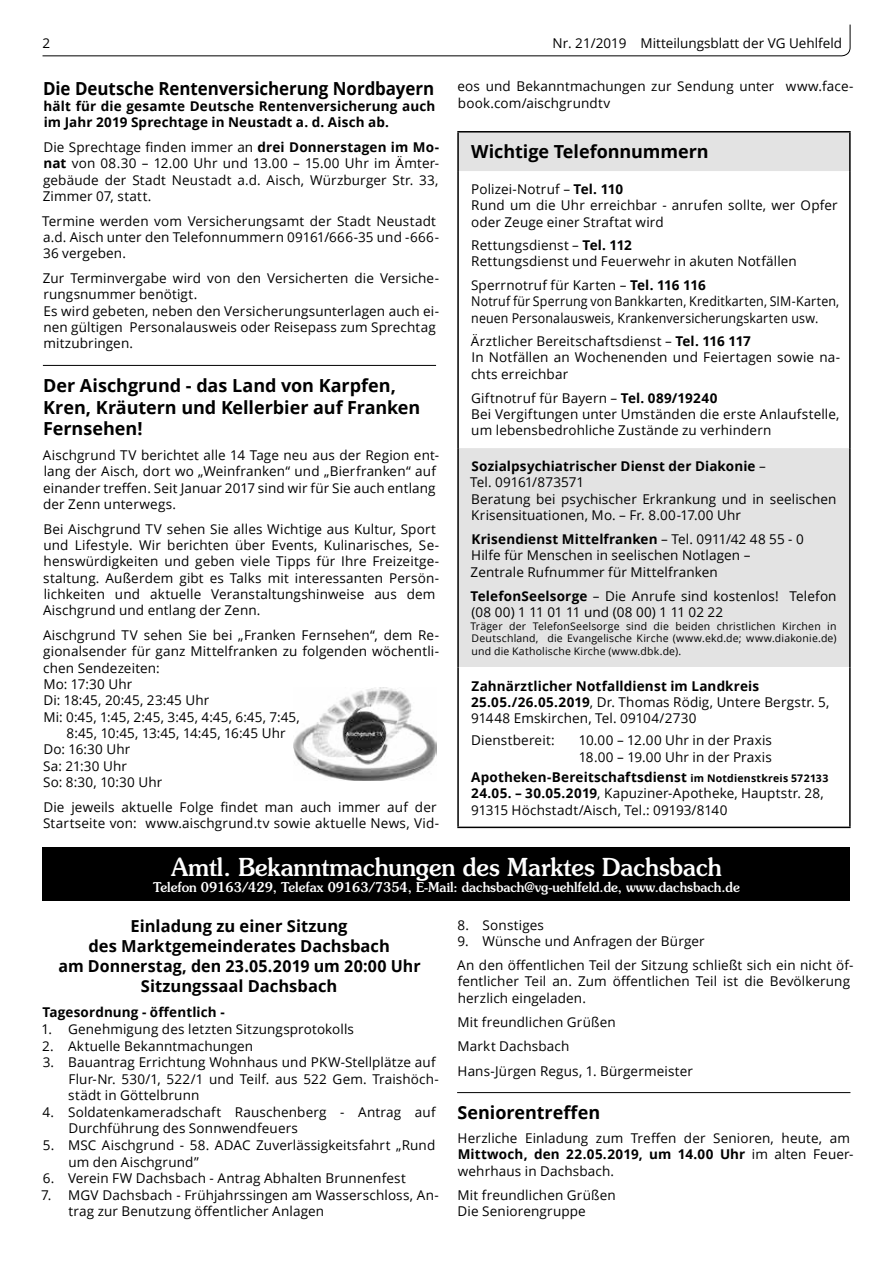
<style>
.page{position:relative;width:893px;height:1263px;background:#fff}
.page>*{position:absolute;margin:0;border:0;box-sizing:border-box;transform-origin:0 0}
.t1{font:500 24.75px "Souvenir";color:#fff;scale:.95 1}
.t2{font:700 18px/21.8px "Open Sans";letter-spacing:-.005em;color:#000}
.t3{font:700 18px "Open Sans";letter-spacing:-.005em;color:#000;scale:.94 1}
.t4{font:700 16.5px/20.1px "Open Sans";color:#000;text-align:center}
.t5{font:13.5px/16.2px "Open Sans";letter-spacing:.01em;color:#000}
.t6{font:700 13.5px/16.4px "Open Sans";letter-spacing:.01em;color:#000}
.t7{font:500 13.5px "Souvenir";color:#fff;scale:.95 1}
.t8{font:10.5px/12.6px "Open Sans";letter-spacing:.02em;color:#000;text-align:justify}
.s1{font-weight:700}
.s2{font-weight:700;font-size:10.5px}
</style>
<div class="page">
<svg style="left:42px;top:24px;width:809px;height:33px"></svg>
<hr style="left:43px;top:365px;width:393px;height:1px;background:#000">
<img style="left:293px;top:688px;width:143px;height:93px">
<svg style="left:459px;top:133px;width:390px;height:534px"></svg>
<hr style="left:457px;top:131px;width:394px;height:2px;background:#000">
<hr style="left:457px;top:133px;width:2px;height:38px;background:#000">
<hr style="left:849px;top:133px;width:2px;height:38px;background:#000">
<hr style="left:457px;top:171px;width:2px;height:277px;background:#000">
<hr style="left:849px;top:171px;width:2px;height:277px;background:#000">
<hr style="left:457px;top:448px;width:2px;height:220px;background:#000">
<hr style="left:849px;top:448px;width:2px;height:220px;background:#000">
<hr style="left:457px;top:668px;width:2px;height:159px;background:#000">
<hr style="left:849px;top:668px;width:2px;height:159px;background:#000">
<hr style="left:457px;top:827px;width:394px;height:1px;background:#000">
<div style="left:43px;top:847px;width:807px;height:53px;background:#000"></div>
<hr style="left:457px;top:1092px;width:393px;height:1px;background:#000">
<p class="t5" style="left:43px;top:34px;width:9px">2</p>
<p class="t5" style="left:552px;top:34px;width:291px">Nr. 21/2019 Mitteilungsblatt der VG Uehlfeld</p>
<h2 class="t3" style="left:43px;top:75px;width:417px">Die Deutsche Rentenversicherung Nordbayern</h2>
<p class="t6" style="left:44px;top:97px;width:393px">hält für die gesamte Deutsche Rentenversicherung auch im Jahr 2019 Sprechtage in Neustadt a. d. Aisch ab.</p>
<p class="t5" style="left:43px;top:138px;width:398px;text-align:justify">Die Sprechtage finden immer an <span class="s1">drei Donnerstagen im Mo&shy;nat</span> von 08.30 – 12.00 Uhr und 13.00 – 15.00 Uhr im Ämter&shy;gebäude der Stadt Neustadt a.d. Aisch, Würzburger Str. 33, Zimmer 07, statt.</p>
<p class="t5" style="left:42px;top:212px;width:398px">Termine werden vom Versicherungsamt der Stadt Neustadt a.d. Aisch unter den Telefonnummern 09161/666-35 und -666-<br>36 vergeben.</p>
<p class="t5" style="left:43px;top:269px;width:398px">Zur Terminvergabe wird von den Versicherten die Versiche&shy;rungsnummer benötigt.<br>Es wird gebeten, neben den Versicherungsunterlagen auch ei&shy;nen gültigen Personalausweis oder Reisepass zum Sprechtag mitzubringen.</p>
<h2 class="t2" style="left:43px;top:374px;width:379px">Der Aischgrund - das Land von Karpfen,<br>Kren, Kräutern und Kellerbier auf Franken<br>Fernsehen!</h2>
<p class="t5" style="left:43px;top:446px;width:398px">Aischgrund TV berichtet alle 14 Tage neu aus der Region ent&shy;lang der Aisch, dort wo „Weinfranken“ und „Bierfranken“ auf einander treffen. Seit Januar 2017 sind wir für Sie auch entlang der Zenn unterwegs.</p>
<p class="t5" style="left:43px;top:520px;width:397px">Bei Aischgrund TV sehen Sie alles Wichtige aus Kultur, Sport und Lifestyle. Wir berichten über Events, Kulinarisches, Se&shy;henswürdigkeiten und geben viele Tipps für Ihre Freizeitge&shy;staltung. Außerdem gibt es Talks mit interessanten Persön&shy;lichkeiten und aktuelle Veranstaltungshinweise aus dem Aischgrund und entlang der Zenn.</p>
<p class="t5" style="left:43px;top:627px;width:398px">Aischgrund TV sehen Sie bei „Franken Fernsehen“, dem Re-</p>
<p class="t5" style="left:43px;top:643px;width:397px">gionalsender für ganz Mittelfranken zu folgenden wöchentli-</p>
<p class="t5" style="left:43px;top:659px;width:118px">chen Sendezeiten:</p>
<p class="t5" style="left:43px;top:676px;width:90px">Mo: 17:30 Uhr</p>
<p class="t5" style="left:43px;top:692px;width:167px">Di: 18:45, 20:45, 23:45 Uhr</p>
<p class="t5" style="left:43px;top:708px;width:258px">Mi: 0:45, 1:45, 2:45, 3:45, 4:45, 6:45, 7:45,</p>
<p class="t5" style="left:67px;top:725px;width:220px">8:45, 10:45, 13:45, 14:45, 16:45 Uhr</p>
<p class="t5" style="left:43px;top:741px;width:88px">Do: 16:30 Uhr</p>
<p class="t5" style="left:43px;top:757px;width:85px">Sa: 21:30 Uhr</p>
<p class="t5" style="left:43px;top:774px;width:121px">So: 8:30, 10:30 Uhr</p>
<p class="t5" style="left:43px;top:798px;width:397px">Die jeweils aktuelle Folge findet man auch immer auf der<br>Startseite von: www.aischgrund.tv sowie aktuelle News, Vid-</p>
<p class="t5" style="left:457px;top:78px;width:397px;line-height:16.6px">eos und Bekanntmachungen zur Sendung unter www.face&shy;book.com/aischgrundtv</p>
<h2 class="t2" style="left:471px;top:140px;width:239px">Wichtige Telefonnummern</h2>
<p class="t5" style="left:471px;top:181px;width:368px">Polizei-Notruf – <span class="s1">Tel. 110<br></span>Rund um die Uhr erreichbar - anrufen sollte, wer Opfer oder Zeuge einer Straftat wird</p>
<p class="t5" style="left:471px;top:237px;width:327px">Rettungsdienst – <span class="s1">Tel. 112<br></span>Rettungsdienst und Feuerwehr in akuten Notfällen</p>
<p class="t5" style="left:471px;top:277px;width:370px">Sperrnotruf für Karten – <span class="s1">Tel. 116 116<br></span>Notruf für Sperrung von Bankkarten, Kreditkarten, SIM-Karten, neuen Personalausweis, Krankenversicherungskarten usw.</p>
<p class="t5" style="left:471px;top:333px;width:371px">Ärztlicher Bereitschaftsdienst – <span class="s1">Tel. 116 117<br></span>In Notfällen an Wochenenden und Feiertagen sowie na&shy;chts erreichbar</p>
<p class="t5" style="left:471px;top:390px;width:370px">Giftnotruf für Bayern – <span class="s1">Tel. 089/19240<br></span>Bei Vergiftungen unter Umständen die erste Anlaufstelle, um lebensbedrohliche Zustände zu verhindern</p>
<p class="t5" style="left:470px;top:458px;width:368px"><span class="s1">Sozialpsychiatrischer Dienst der Diakonie</span> –<br>Tel. 09161/873571<br>Beratung bei psychischer Erkrankung und in seelischen Krisensituationen, Mo. – Fr. 8.00-17.00 Uhr</p>
<p class="t5" style="left:471px;top:531px;width:335px"><span class="s1">Krisendienst Mittelfranken</span> – Tel. 0911/42 48 55 - 0<br>Hilfe für Menschen in seelischen Notlagen –<br>Zentrale Rufnummer für Mittelfranken</p>
<p class="t5" style="left:471px;top:587px;width:367px"><span class="s1">TelefonSeelsorge</span> – Die Anrufe sind kostenlos! Telefon (08 00) 1 11 01 11 und (08 00) 1 11 02 22</p>
<p class="t8" style="left:471px;top:619px;width:367px">Träger der TelefonSeelsorge sind die beiden christlichen Kirchen in Deutschland, die Evangelische Kirche (www.ekd.de; www.diakonie.de) und die Katholische Kirche (www.dbk.de).</p>
<p class="t5" style="left:471px;top:677px;width:360px"><span class="s1">Zahnärztlicher Notfalldienst im Landkreis<br>25.05./26.05.2019</span>, Dr. Thomas Rödig, Untere Bergstr. 5,<br>91448 Emskirchen, Tel. 09104/2730</p>
<p class="t5" style="left:471px;top:732px;width:85px">Dienstbereit:</p>
<p class="t5" style="left:579px;top:732px;width:195px">10.00 – 12.00 Uhr in der Praxis<br>18.00 – 19.00 Uhr in der Praxis</p>
<p class="t5" style="left:471px;top:769px;width:359px"><span class="s1">Apotheken-Bereitschaftsdienst</span> <span class="s2">im Notdienstkreis 572133<br></span><span class="s1">24.05. – 30.05.2019</span>, Kapuziner-Apotheke, Hauptstr. 28,<br>91315 Höchstadt/Aisch, Tel.: 09193/8140</p>
<h1 class="t1" style="left:171px;top:852px;width:581px">Amtl. Bekanntmachungen des Marktes Dachsbach</h1>
<p class="t7" style="left:153px;top:879px;width:619px">Telefon 09163/429, Telefax 09163/7354, E-Mail: dachsbach@vg-uehlfeld.de, www.dachsbach.de</p>
<p class="t4" style="left:58px;top:915px;width:364px">Einladung zu einer Sitzung<br>des Marktgemeinderates Dachsbach<br>am Donnerstag, den 23.05.2019 um 20:00 Uhr<br>Sitzungssaal Dachsbach</p>
<p class="t6" style="left:42px;top:1004px;width:184px">Tagesordnung - öffentlich -</p>
<p class="t5" style="left:41px;top:1021px;width:314px">1. Genehmigung des letzten Sitzungsprotokolls</p>
<p class="t5" style="left:42px;top:1037px;width:212px">2. Aktuelle Bekanntmachungen</p>
<p class="t5" style="left:68px;top:1053px;width:372px;text-indent:-26px">3. Bauantrag Errichtung Wohnhaus und PKW-Stellplätze auf<br>Flur-Nr. 530/1, 522/1 und Teilf. aus 522 Gem. Traishöch&shy;städt in Göttelbrunn</p>
<p class="t5" style="left:68px;top:1103px;width:369px;text-indent:-26px">4. Soldatenkameradschaft Rauschenberg - Antrag auf<br>Durchführung des Sonnwendfeuers</p>
<p class="t5" style="left:69px;top:1136px;width:368px;text-indent:-26px">5. MSC Aischgrund - 58. ADAC Zuverlässigkeitsfahrt „Rund um den Aischgrund”</p>
<p class="t5" style="left:43px;top:1170px;width:364px">6. Verein FW Dachsbach - Antrag Abhalten Brunnenfest</p>
<p class="t5" style="left:69px;top:1186px;width:372px;text-indent:-27px">7. MGV Dachsbach - Frühjahrssingen am Wasserschloss, An&shy;trag zur Benutzung öffentlicher Anlagen</p>
<p class="t5" style="left:458px;top:916px;width:88px">8. Sonstiges</p>
<p class="t5" style="left:457px;top:928px;width:398px;line-height:24.3px">9. Wünsche und Anfragen der Bürger<br>An den öffentlichen Teil der Sitzung schließt sich ein nicht öf-</p>
<p class="t5" style="left:458px;top:973px;width:394px">fentlicher Teil an. Zum öffentlichen Teil ist die Bevölkerung herzlich eingeladen.</p>
<p class="t5" style="left:458px;top:1009px;width:237px;line-height:24.3px">Mit freundlichen Grüßen<br>Markt Dachsbach<br>Hans-Jürgen Regus, 1. Bürgermeister</p>
<h2 class="t2" style="left:457px;top:1101px;width:144px">Seniorentreffen</h2>
<p class="t5" style="left:458px;top:1130px;width:397px">Herzliche Einladung zum Treffen der Senioren, heute, am<br><span class="s1">Mittwoch, den 22.05.2019, um 14.00 Uhr</span> im alten Feuer&shy;wehrhaus in Dachsbach.</p>
<p class="t5" style="left:458px;top:1186px;width:160px">Mit freundlichen Grüßen<br>Die Seniorengruppe</p>
</div>
